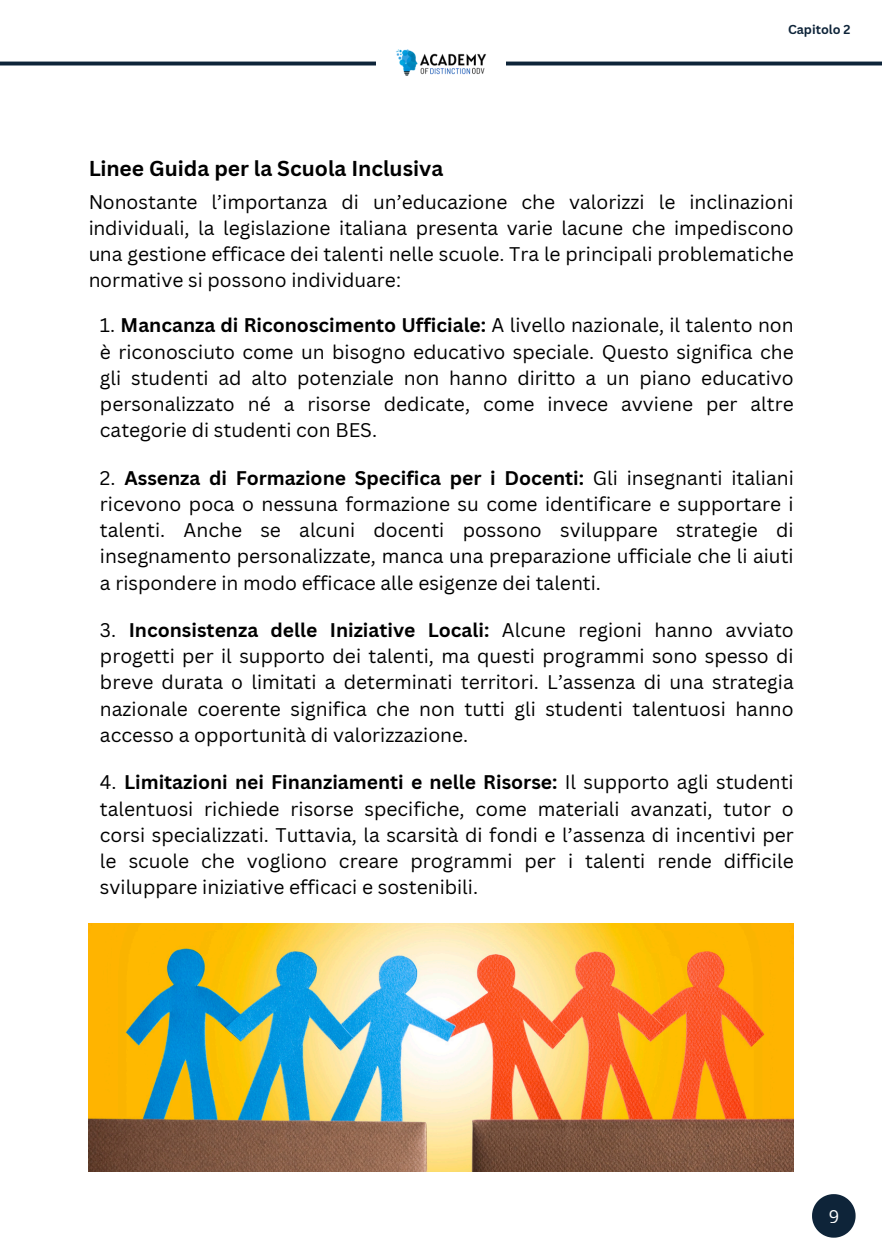
<style>
.page{position:relative;width:882px;height:1260px;background:#fff}
.page>*{position:absolute;margin:0;border:0;box-sizing:border-box;transform-origin:0 0}
.t1{font:700 21px "Canva Sans";color:#000}
.t2{font:19.25px/26.2px "Canva Sans";color:#000;text-align:justify}
.t3{font:18.03px "Open Sans";color:#fff}
.t4{font:700 12.6px "Canva Sans";color:#0e2439}
.s1{font-weight:700}
</style>
<div class="page">
<svg style="left:812px;top:1194px;width:43px;height:43px"></svg>
<img style="left:88px;top:924px;width:706px;height:248px">
<hr style="left:0;top:62px;width:882px;height:3px;background:#0e2439">
<div style="left:376px;top:36px;width:130px;height:51px;background:#fff"></div>
<img style="left:396px;top:49px;width:90px;height:27px">
<p class="t4" style="left:788px;top:21px;width:64px">Capitolo 2</p>
<p class="t1" style="left:88px;top:154px;width:357px">Linee Guida per la Scuola Inclusiva</p>
<p class="t2" style="left:88px;top:188px;width:707px">Nonostante l’importanza di un’educazione che valorizzi le inclinazioni individuali, la legislazione italiana presenta varie lacune che impediscono una gestione efficace dei talenti nelle scuole. Tra le principali problematiche normative si possono individuare:</p>
<h2 class="t2" style="left:100px;top:312px;width:695px">1. <span class="s1">Mancanza di Riconoscimento Ufficiale:</span> A livello nazionale, il talento non è riconosciuto come un bisogno educativo speciale. Questo significa che gli studenti ad alto potenziale non hanno diritto a un piano educativo personalizzato né a risorse dedicate, come invece avviene per altre categorie di studenti con BES.</h2>
<h2 class="t2" style="left:100px;top:464px;width:695px">2. <span class="s1">Assenza di Formazione Specifica per i Docenti:</span> Gli insegnanti italiani ricevono poca o nessuna formazione su come identificare e supportare i talenti. Anche se alcuni docenti possono sviluppare strategie di insegnamento personalizzate, manca una preparazione ufficiale che li aiuti a rispondere in modo efficace alle esigenze dei talenti.</h2>
<h2 class="t2" style="left:100px;top:616px;width:695px">3. <span class="s1">Inconsistenza delle Iniziative Locali:</span> Alcune regioni hanno avviato progetti per il supporto dei talenti, ma questi programmi sono spesso di breve durata o limitati a determinati territori. L’assenza di una strategia nazionale coerente significa che non tutti gli studenti talentuosi hanno accesso a opportunità di valorizzazione.</h2>
<h2 class="t2" style="left:100px;top:769px;width:695px">4. <span class="s1">Limitazioni nei Finanziamenti e nelle Risorse:</span> Il supporto agli studenti talentuosi richiede risorse specifiche, come materiali avanzati, tutor o corsi specializzati. Tuttavia, la scarsità di fondi e l’assenza di incentivi per le scuole che vogliono creare programmi per i talenti rende difficile sviluppare iniziative efficaci e sostenibili.</h2>
<p class="t3" style="left:829px;top:1203px;width:12px">9</p>
</div>
